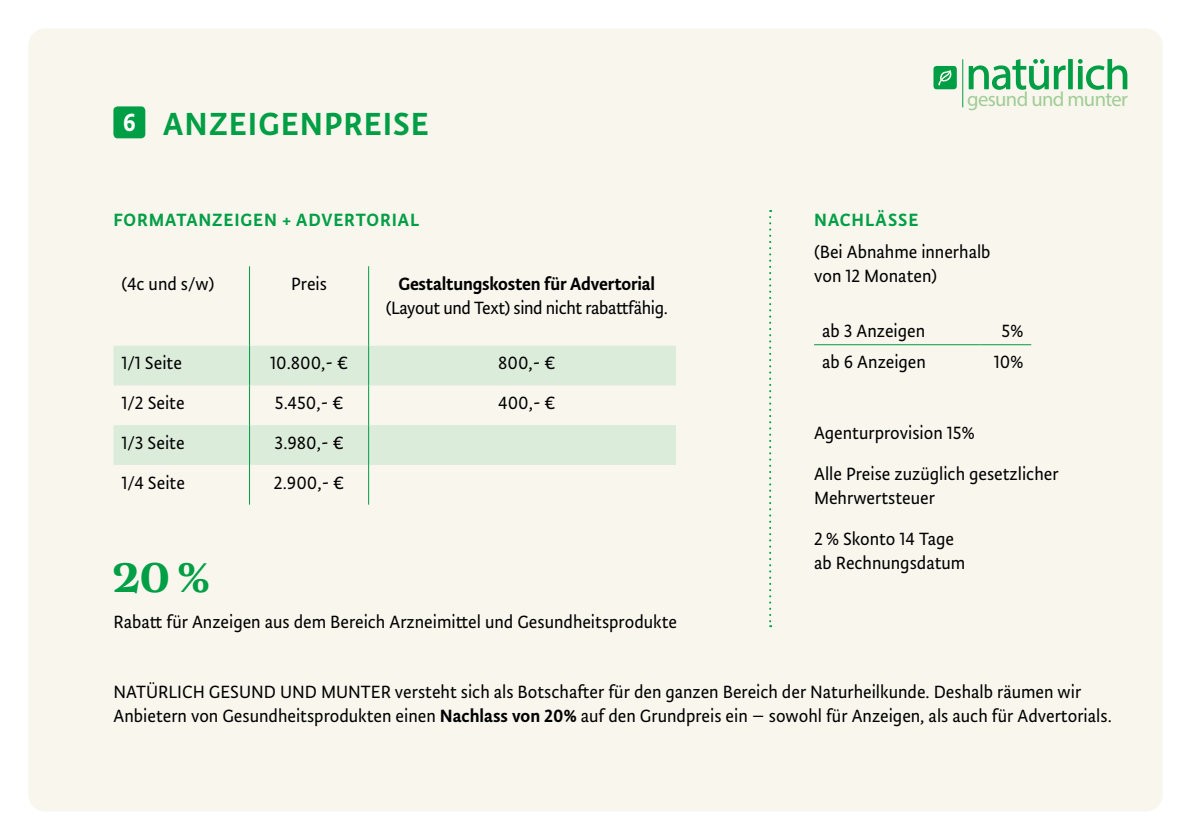
<style>
.page{position:relative;width:1191px;height:840px;background:#fff}
.page>*{position:absolute;margin:0;border:0;box-sizing:border-box;transform-origin:0 0}
.t1{font:700 40px "Morison";color:#009e45}
.t2{font:500 36px "Tempera Std";letter-spacing:.03em;color:#009e45}
.t3{font:500 28px "Tempera Std";color:#fff}
.t4{font:20.6px "Myriad Pro";letter-spacing:-.03em;color:#a0cd95}
.t5{font:20px/24px "Tempera Std";color:#000}
.t6{font:20px "Tempera Std";letter-spacing:-.02em;color:#000}
.t7{font:500 20px "Tempera Std";letter-spacing:.045em;color:#009e45}
.t8{font:500 20px "Tempera Std";letter-spacing:-.01em;color:#000}
.s1{font-weight:500}
</style>
<div class="page">
<div style="left:28px;top:28px;width:1134px;height:783px;background:#f9f6ee;border-radius:17px"></div>
<svg style="left:933px;top:66px;width:23px;height:23px"></svg>
<svg style="left:1078px;top:59px;width:49px;height:31px"></svg>
<svg style="left:968px;top:59px;width:97px;height:31px"></svg>
<svg style="left:1068px;top:59px;width:4px;height:30px"></svg>
<hr style="left:962px;top:59px;width:1px;height:48px;background:#009e45">
<svg style="left:113px;top:345px;width:563px;height:119px;fill:#dbecdb"></svg>
<hr style="left:249px;top:266px;width:1px;height:79px;background:#009e45">
<hr style="left:368px;top:266px;width:1px;height:79px;background:#009e45">
<hr style="left:249px;top:345px;width:1px;height:40px;background:#009e45">
<hr style="left:368px;top:345px;width:1px;height:40px;background:#009e45">
<hr style="left:249px;top:385px;width:1px;height:40px;background:#009e45">
<hr style="left:368px;top:385px;width:1px;height:40px;background:#009e45">
<hr style="left:249px;top:425px;width:1px;height:39px;background:#009e45">
<hr style="left:368px;top:425px;width:1px;height:39px;background:#009e45">
<hr style="left:249px;top:464px;width:1px;height:40px;background:#009e45">
<hr style="left:368px;top:464px;width:1px;height:40px;background:#009e45">
<svg style="left:769px;top:210px;width:2px;height:416px"></svg>
<hr style="left:814px;top:344px;width:166px;height:1px;background:#009e45">
<hr style="left:980px;top:344px;width:51px;height:1px;background:#009e45">
<div style="left:113px;top:106px;width:32px;height:32px;background:#009e45;border-radius:4px"></div>
<h3 class="t3" style="left:123px;top:106px;width:15px">6</h3>
<h2 class="t2" style="left:163px;top:103px;width:267px">ANZEIGENPREISE</h2>
<p class="t7" style="left:113px;top:208px;width:307px">FORMATANZEIGEN + ADVERTORIAL</p>
<p class="t5" style="left:121px;top:271px;width:94px">(4c und s/w)</p>
<p class="t5" style="left:291px;top:271px;width:37px">Preis</p>
<p class="t8" style="left:398px;top:272px;width:258px">Gestaltungskosten für Advertorial</p>
<p class="t6" style="left:386px;top:296px;width:283px">(Layout und Text) sind nicht rabattfähig.</p>
<p class="t5" style="left:121px;top:351px;width:62px">1/1 Seite</p>
<p class="t5" style="left:270px;top:351px;width:79px">10.800,- €</p>
<p class="t5" style="left:498px;top:351px;width:59px">800,- €</p>
<p class="t5" style="left:121px;top:390px;width:65px">1/2 Seite</p>
<p class="t5" style="left:275px;top:390px;width:70px">5.450,- €</p>
<p class="t5" style="left:498px;top:390px;width:59px">400,- €</p>
<p class="t5" style="left:121px;top:430px;width:65px">1/3 Seite</p>
<p class="t5" style="left:275px;top:430px;width:70px">3.980,- €</p>
<p class="t5" style="left:121px;top:470px;width:65px">1/4 Seite</p>
<p class="t5" style="left:274px;top:470px;width:72px">2.900,- €</p>
<h1 class="t1" style="left:114px;top:550px;width:98px">20 %</h1>
<p class="t5" style="left:114px;top:609px;width:565px">Rabatt für Anzeigen aus dem Bereich Arzneimittel und Gesundheitsprodukte</p>
<p class="t4" style="left:967px;top:87px;width:162px">gesund und munter</p>
<p class="t7" style="left:814px;top:208px;width:106px">NACHLÄSSE</p>
<p class="t5" style="left:814px;top:240px;width:178px">(Bei Abnahme innerhalb von 12 Monaten)</p>
<p class="t5" style="left:822px;top:318px;width:105px">ab 3 Anzeigen</p>
<p class="t5" style="left:1001px;top:318px;width:23px">5%</p>
<p class="t5" style="left:822px;top:350px;width:105px">ab 6 Anzeigen</p>
<p class="t5" style="left:993px;top:350px;width:31px">10%</p>
<p class="t5" style="left:814px;top:412px;width:246px;line-height:41px">Agenturprovision 15%<br>Alle Preise zuzüglich gesetzlicher</p>
<p class="t5" style="left:814px;top:477px;width:142px;line-height:41px">Mehrwertsteuer<br>2 % Skonto 14 Tage</p>
<p class="t5" style="left:814px;top:550px;width:153px">ab Rechnungsdatum</p>
<p class="t5" style="left:114px;top:679px;width:999px">NATÜRLICH GESUND UND MUNTER versteht sich als Botschafter für den ganzen Bereich der Naturheilkunde. Deshalb räumen wir<br>Anbietern von Gesundheitsprodukten einen <span class="s1">Nachlass von 20%</span> auf den Grundpreis ein – sowohl für Anzeigen, als auch für Advertorials.</p>
</div>
